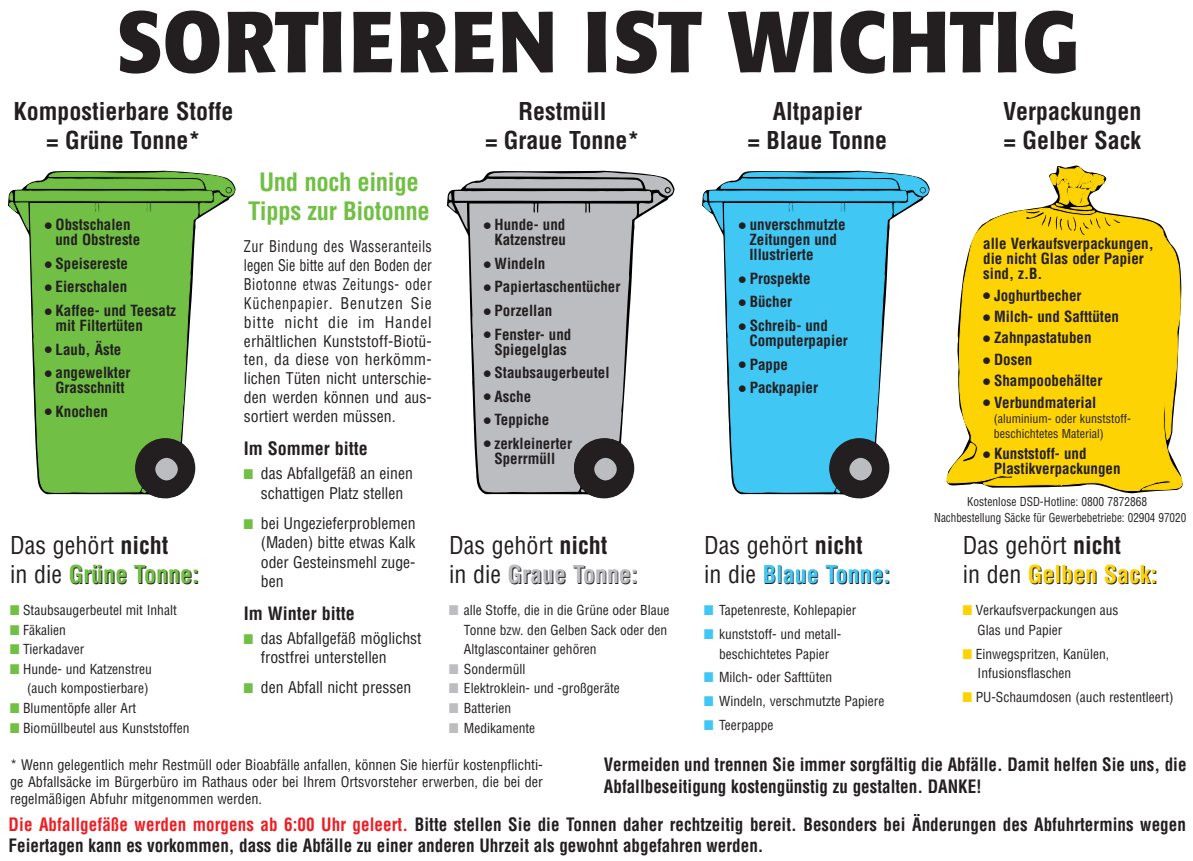
<style>
.page{position:relative;width:1193px;height:861px;background:#fff}
.page>*{position:absolute;margin:0;border:0;box-sizing:border-box;transform-origin:0 0}
.t1{font:700 85.5px "Formata";letter-spacing:.02em;color:#231f20;scale:.95 1}
.t2{font:700 condensed 24.75px/29.7px "Helvetica";letter-spacing:-.015em;color:#71bf44;text-align:center}
.t3{font:condensed 24px/28.8px "Helvetica";color:#231f20}
.t4{font:700 condensed 24px/28.8px "Helvetica";color:#231f20;text-align:center}
.t5{font:700 condensed 18px/21.6px "Helvetica";color:#231f20;scale:.95 1}
.t6{font:700 condensed 18px "Helvetica";color:#231f20}
.t7{font:condensed 15.75px/18.9px "Helvetica";color:#231f20;text-align:justify;scale:.9 1}
.t8{font:condensed 15.75px/19.5px "Helvetica";color:#231f20;text-align:center}
.t9{font:700 condensed 15px/23.5px "Helvetica";color:#231f20}
.t10{font:condensed 14.25px/17.1px "Helvetica";color:#231f20;text-align:justify}
.t11{font:condensed 13.5px/23.7px "Helvetica";color:#231f20}
.t12{font:condensed 12px/16.5px "Helvetica";color:#231f20;text-align:center;scale:.95 1}
.t13{font:condensed 12px/15px "Helvetica";color:#231f20}
.s1{font-family:"Monotype Sorts";font-weight:400;font-stretch:normal;font-size:9px}
.s2{font-family:"Monotype Sorts";font-stretch:normal;font-size:13.5px;color:#71bf44}
.s3{font-weight:700}
.s4{font-weight:700;color:#bcbdc0}
.s5{font-family:"Monotype Sorts";font-stretch:normal;color:#bcbdc0}
.s6{font-weight:700;color:#40c7f4}
.s7{font-family:"Monotype Sorts";font-stretch:normal;color:#40c7f4}
.s8{font-weight:700;color:#fed304}
.s9{font-family:"Monotype Sorts";font-stretch:normal;color:#fed304}
.s10{font-weight:700;color:#71bf44}
.s11{font-family:"Monotype Sorts";font-stretch:normal;color:#71bf44}
.s12{color:#ee1d23}
</style>
<div class="page">
<svg style="left:8px;top:170px;width:228px;height:327px"></svg>
<svg style="left:9px;top:171px;width:225px;height:59px"></svg>
<svg style="left:30px;top:203px;width:168px;height:289px;background:#78c04f"></svg>
<div style="left:135px;top:438px;width:60px;height:60px;background:#231f20;border-radius:50%"></div>
<div style="left:155px;top:457px;width:23px;height:23px;background:#bcbdc0;border-radius:50%"></div>
<svg style="left:447px;top:170px;width:228px;height:327px"></svg>
<svg style="left:448px;top:171px;width:225px;height:58px"></svg>
<svg style="left:469px;top:203px;width:168px;height:289px;background:#bbbcbf"></svg>
<div style="left:574px;top:438px;width:60px;height:60px;background:#231f20;border-radius:50%"></div>
<div style="left:594px;top:457px;width:23px;height:23px;background:#bcbdc0;border-radius:50%"></div>
<svg style="left:702px;top:170px;width:228px;height:327px"></svg>
<svg style="left:703px;top:171px;width:226px;height:59px"></svg>
<svg style="left:724px;top:203px;width:169px;height:289px;background:#4cc7f0"></svg>
<div style="left:829px;top:438px;width:60px;height:60px;background:#231f20;border-radius:50%"></div>
<div style="left:849px;top:457px;width:23px;height:23px;background:#bcbdc0;border-radius:50%"></div>
<svg style="left:946px;top:209px;width:237px;height:282px;background:#f9d423"></svg>
<svg style="left:1026px;top:165px;width:94px;height:70px"></svg>
<h1 class="t1" style="left:115px;top:5px;width:1017px">SORTIEREN IST WICHTIG</h1>
<h3 class="t4" style="left:13px;top:97px;width:221px">Kompostierbare Stoffe = Grüne Tonne*</h3>
<h3 class="t4" style="left:485px;top:97px;width:156px">Restmüll<br>= Graue Tonne*</h3>
<h3 class="t4" style="left:748px;top:97px;width:141px">Altpapier<br>= Blaue Tonne</h3>
<h3 class="t4" style="left:1003px;top:97px;width:140px;text-align:left">Verpackungen = Gelber Sack</h3>
<h2 class="t2" style="left:248px;top:167px;width:183px">Und noch einige<br>Tipps zur Biotonne</h2>
<p class="t9" style="left:55px;top:217px;width:86px;line-height:15px;text-indent:-11px"><span class="s1">L</span> Obstschalen und Obstreste</p>
<p class="t9" style="left:45px;top:252px;width:133px"><span class="s1">L</span> Speisereste<br><span class="s1">L</span> Eierschalen<br><span class="s1">L</span> Kaffee- und Teesatz</p>
<p class="t9" style="left:45px;top:314px;width:100px;text-indent:11px">mit Filtertüten<br><span class="s1">L</span> Laub, Äste<br><span class="s1">L</span> angewelkter</p>
<p class="t9" style="left:45px;top:376px;width:81px;text-indent:11px">Grasschnitt<br><span class="s1">L</span> Knochen</p>
<p class="t9" style="left:484px;top:217px;width:84px;line-height:15px;text-align:right"><span class="s1">L</span> Hunde- und<br>Katzenstreu</p>
<p class="t9" style="left:484px;top:252px;width:138px"><span class="s1">L</span> Windeln<br><span class="s1">L</span> Papiertaschentücher<br><span class="s1">L</span> Porzellan<br><span class="s1">L</span> Fenster- und</p>
<p class="t9" style="left:484px;top:337px;width:127px;text-indent:11px">Spiegelglas<br><span class="s1">L</span> Staubsaugerbeutel<br><span class="s1">L</span> Asche<br><span class="s1">L</span> Teppiche<br><span class="s1">L</span> zerkleinerter</p>
<p class="t9" style="left:494px;top:446px;width:62px">Sperrmüll</p>
<p class="t9" style="left:749px;top:217px;width:98px;line-height:15px;text-indent:-11px"><span class="s1">L</span> unverschmutzte<br>Zeitungen und<br>Illustrierte</p>
<p class="t9" style="left:739px;top:267px;width:91px"><span class="s1">L</span> Prospekte<br><span class="s1">L</span> Bücher<br><span class="s1">L</span> Schreib- und</p>
<p class="t9" style="left:739px;top:329px;width:110px;text-indent:11px">Computerpapier<br><span class="s1">L</span> Pappe<br><span class="s1">L</span> Packpapier</p>
<p class="t9" style="left:983px;top:236px;width:172px;line-height:15px">alle Verkaufsverpackungen, die nicht Glas oder Papier sind, z.B.</p>
<p class="t9" style="left:983px;top:284px;width:137px;line-height:21.5px"><span class="s1">L</span> Joghurtbecher<br><span class="s1">L</span> Milch- und Safttüten<br><span class="s1">L</span> Zahnpastatuben<br><span class="s1">L</span> Dosen<br><span class="s1">L</span> Shampoobehälter<br><span class="s1">L</span> Verbundmaterial</p>
<p class="t13" style="left:994px;top:411px;width:139px">(aluminium- oder kunststoff&shy;be schichtetes Material)</p>
<p class="t9" style="left:994px;top:446px;width:128px;line-height:15px;text-indent:-11px"><span class="s1">L</span> Kunststoff- und<br>Plastikverpackungen</p>
<p class="t7" style="left:244px;top:237px;width:210px">Zur Bindung des Was seranteils legen Sie bitte auf den Boden der Biotonne etwas Zeitungs- oder Küchen papier. Benutzen Sie bitte nicht die im Handel erhältlichen Kunststoff-Biotü&shy;ten, da diese von herkömm - lichen Tüten nicht unterschie&shy;den werden können und aus - sortiert werden müssen.</p>
<p class="t6" style="left:244px;top:438px;width:125px">Im Sommer bitte</p>
<p class="t8" style="left:244px;top:463px;width:170px"><span class="s2">N</span> das Abfallgefäß an einen schattigen Platz stellen</p>
<p class="t8" style="left:261px;top:513px;width:156px;text-align:justify;text-indent:-17px"><span class="s2">N</span> bei Ungezieferproblemen (Maden) bitte etwas Kalk oder Gesteinsmehl zuge&shy;ben</p>
<p class="t6" style="left:244px;top:603px;width:112px">Im Winter bitte</p>
<p class="t8" style="left:261px;top:628px;width:162px;text-align:left;text-indent:-17px"><span class="s2">N</span> das Abfallgefäß möglichst frostfrei unterstellen</p>
<p class="t8" style="left:244px;top:678px;width:169px"><span class="s2">N</span> den Abfall nicht pressen</p>
<p class="t12" style="left:934px;top:493px;width:267px">Kostenlose DSD-Hotline: 0800 7872868<br>Nachbestellung Säcke für Gewerbebetriebe: 02904 97020</p>
<h3 class="t3" style="left:449px;top:531px;width:190px">Das gehört <span class="s3">nicht<br></span>in die <span class="s4">Graue Tonne:</span></h3>
<p class="t11" style="left:449px;top:598px;width:222px"><span class="s5">N</span> alle Stoffe, die in die Grüne oder Blaue</p>
<p class="t11" style="left:464px;top:618px;width:205px">Tonne bzw. den Gelben Sack oder den</p>
<p class="t11" style="left:464px;top:637px;width:134px">Altglascontainer gehören</p>
<p class="t11" style="left:449px;top:657px;width:78px"><span class="s5">N</span> Sondermüll</p>
<p class="t11" style="left:449px;top:676px;width:172px"><span class="s5">N</span> Elektroklein- und -großgeräte</p>
<p class="t11" style="left:449px;top:696px;width:64px"><span class="s5">N</span> Batterien</p>
<p class="t11" style="left:449px;top:715px;width:88px"><span class="s5">N</span> Medikamente</p>
<h3 class="t3" style="left:704px;top:531px;width:188px">Das gehört <span class="s3">nicht<br></span>in die <span class="s6">Blaue Tonne:</span></h3>
<p class="t11" style="left:704px;top:598px;width:154px"><span class="s7">N</span> Tapetenreste, Kohlepapier<br><span class="s7">N</span> kunststoff- und metall-</p>
<p class="t11" style="left:704px;top:641px;width:182px;text-indent:15px">beschichtetes Papier<br><span class="s7">N</span> Milch- oder Safttüten<br><span class="s7">N</span> Windeln, verschmutzte Papiere<br><span class="s7">N</span> Teerpappe</p>
<h3 class="t3" style="left:963px;top:531px;width:196px">Das gehört <span class="s3">nicht<br></span>in den <span class="s8">Gelben Sack:</span></h3>
<p class="t11" style="left:978px;top:600px;width:142px;line-height:19.5px;text-indent:-15px"><span class="s9">N</span> Verkaufsverpackungen aus<br>Glas und Papier</p>
<p class="t11" style="left:978px;top:644px;width:133px;line-height:19.5px;text-indent:-15px"><span class="s9">N</span> Einwegspritzen, Kanülen,<br>Infusionsflaschen</p>
<p class="t11" style="left:963px;top:685px;width:212px"><span class="s9">N</span> PU-Schaumdosen (auch restentleert)</p>
<h3 class="t3" style="left:10px;top:531px;width:190px">Das gehört <span class="s3">nicht<br></span>in die <span class="s10">Grüne Tonne:</span></h3>
<p class="t11" style="left:10px;top:598px;width:168px"><span class="s11">N</span> Staubsaugerbeutel mit Inhalt</p>
<p class="t11" style="left:10px;top:618px;width:57px"><span class="s11">N</span> Fäkalien</p>
<p class="t11" style="left:10px;top:637px;width:76px"><span class="s11">N</span> Tierkadaver</p>
<p class="t11" style="left:10px;top:657px;width:143px"><span class="s11">N</span> Hunde- und Katzenstreu</p>
<p class="t11" style="left:27px;top:676px;width:123px">(auch kompostierbare)</p>
<p class="t11" style="left:10px;top:696px;width:128px"><span class="s11">N</span> Blumentöpfe aller Art</p>
<p class="t11" style="left:10px;top:715px;width:181px"><span class="s11">N</span> Biomüllbeutel aus Kunststoffen</p>
<p class="t10" style="left:10px;top:755px;width:534px">* Wenn gelegentlich mehr Restmüll oder Bioabfälle anfallen, können Sie hierfür kostenpflichti&shy;ge Abfallsäcke im Bürgerbüro im Rathaus oder bei Ihrem Ortsvorsteher erwerben, die bei der regelmäßigen Abfuhr mitgenommen werden.</p>
<p class="t5" style="left:604px;top:753px;width:615px">Vermeiden und trennen Sie immer sorgfältig die Abfälle. Damit helfen Sie uns, die<br>Abfallbeseitigung kostengünstig zu gestalten. DANKE!</p>
<p class="t5" style="left:9px;top:813px;width:1241px"><span class="s12">Die Abfallgefäße werden morgens ab 6:00 Uhr geleert.</span> Bitte stellen Sie die Tonnen daher rechtzeitig bereit. Besonders bei Änderungen des Abfuhrtermins wegen<br>Feiertagen kann es vorkommen, dass die Abfälle zu einer anderen Uhrzeit als gewohnt abgefahren werden.</p>
</div>
